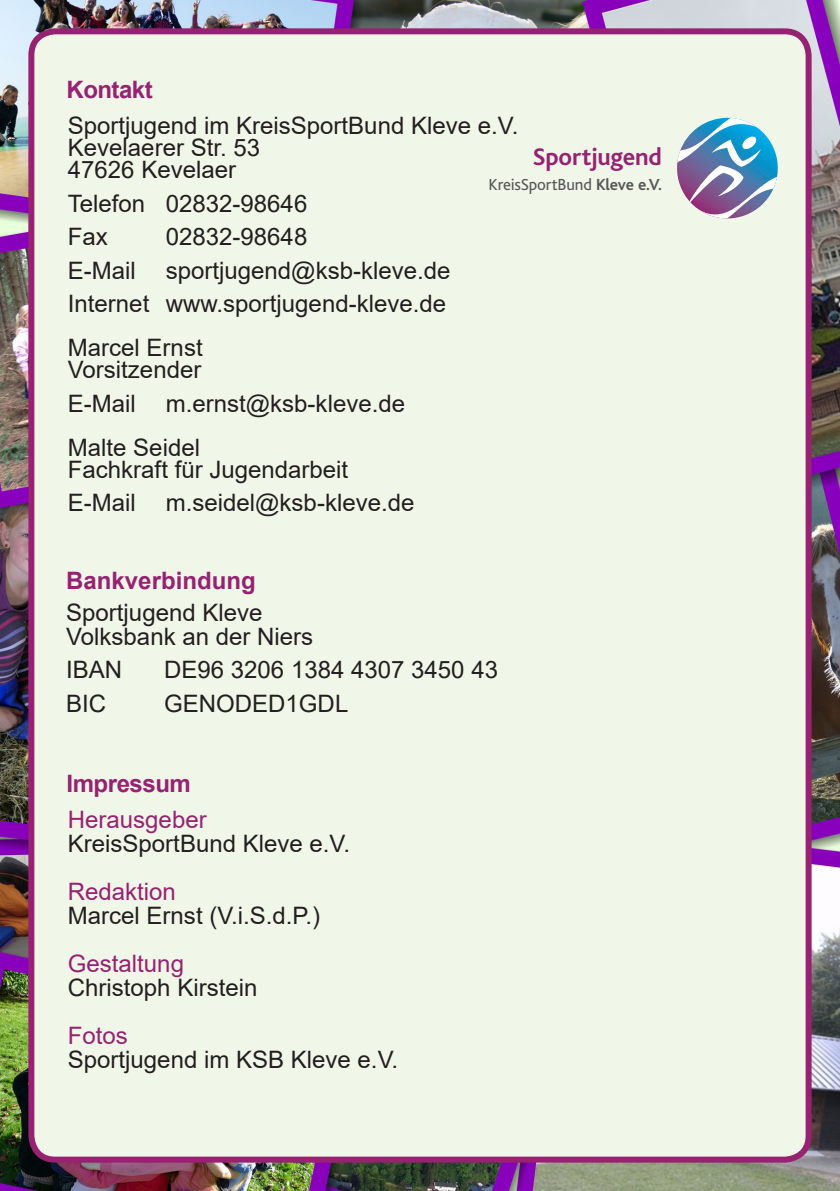
<style>
.page{position:relative;width:840px;height:1191px;background:#fff}
.page>*{position:absolute;margin:0;border:0;box-sizing:border-box;transform-origin:0 0}
.t1{font:700 25.2px "Bliss";letter-spacing:-.01em;color:#972272}
.t2{font:24px/33.4px "Arial";color:#231f20}
.t3{font:24px "Arial";color:#972272}
.t4{font:700 24px "Arial";letter-spacing:-.02em;color:#972272}
.t5{font:700 24px "Arial";color:#972272}
.t6{font:16.8px "Bliss";letter-spacing:-.01em;color:#57585a}
.s1{font-weight:700}
</style>
<div class="page">
<img style="left:0;top:0;width:839px;height:1191px">
<div style="left:31px;top:31px;width:777px;height:1128px;background:#f1f7e8;border-radius:24px"></div>
<div style="left:28px;top:28px;width:783px;height:1134px;border:6px solid #972272;border-radius:24px"></div>
<svg style="left:677px;top:118px;width:101px;height:101px"></svg>
<p class="t4" style="left:67px;top:73px;width:88px">Kontakt</p>
<p class="t2" style="left:68px;top:115px;width:452px;line-height:22px">Sportjugend im KreisSportBund Kleve e.V.<br>Kevelaerer Str. 53<br>47626 Kevelaer</p>
<p class="t2" style="left:68px;top:187px;width:241px">Telefon 02832-98646<br>Fax</p>
<p class="t1" style="left:532px;top:144px;width:130px">Sportjugend</p>
<p class="t6" style="left:488px;top:176px;width:175px">KreisSportBund <span class="s1">Kleve e.V.</span></p>
<p class="t2" style="left:68px;top:220px;width:384px;text-indent:98px">02832-98648<br>E-Mail sportjugend@ksb-kleve.de<br>Internet www.sportjugend-kleve.de</p>
<p class="t2" style="left:68px;top:337px;width:136px;line-height:22px">Marcel Ernst<br>Vorsitzender</p>
<p class="t2" style="left:68px;top:381px;width:338px;line-height:44px">E-Mail m.ernst@ksb-kleve.de<br>Malte Seidel</p>
<p class="t2" style="left:68px;top:452px;width:348px">Fachkraft für Jugendarbeit<br>E-Mail m.seidel@ksb-kleve.de</p>
<p class="t5" style="left:66px;top:564px;width:191px">Bankverbindung</p>
<p class="t2" style="left:66px;top:600px;width:248px;line-height:24px">Sportjugend Kleve<br>Volksbank an der Niers</p>
<p class="t2" style="left:66px;top:653px;width:58px">IBAN</p>
<p class="t2" style="left:164px;top:653px;width:335px">DE96 3206 1384 4307 3450 43</p>
<p class="t2" style="left:66px;top:686px;width:42px">BIC</p>
<p class="t2" style="left:164px;top:686px;width:186px">GENODED1GDL</p>
<p class="t4" style="left:67px;top:766px;width:126px">Impressum</p>
<p class="t3" style="left:68px;top:802px;width:140px">Herausgeber</p>
<p class="t2" style="left:68px;top:826px;width:283px">KreisSportBund Kleve e.V.</p>
<p class="t3" style="left:68px;top:874px;width:110px">Redaktion</p>
<p class="t2" style="left:68px;top:898px;width:254px">Marcel Ernst (V.i.S.d.P.)</p>
<p class="t3" style="left:68px;top:946px;width:118px">Gestaltung</p>
<p class="t2" style="left:68px;top:970px;width:191px">Christoph Kirstein</p>
<p class="t3" style="left:68px;top:1018px;width:62px">Fotos</p>
<p class="t2" style="left:68px;top:1042px;width:331px">Sportjugend im KSB Kleve e.V.</p>
</div>
